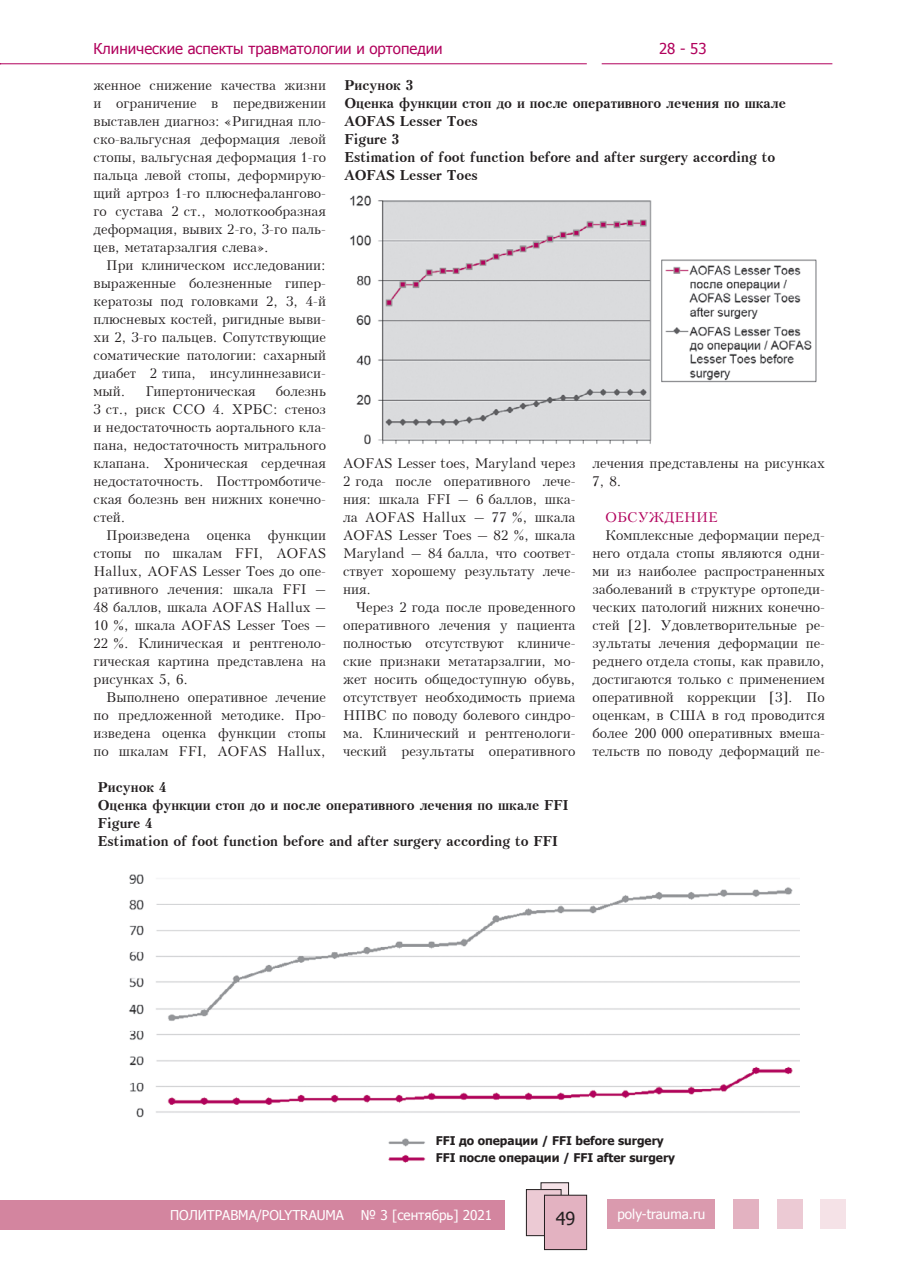
<style>
.page{position:relative;width:910px;height:1280px;background:#fff}
.page>*{position:absolute;margin:0;border:0;box-sizing:border-box;transform-origin:0 0}
.t1{font:18px "Tahoma";color:#231f20}
.t2{font:15px "Tahoma";color:#b1015c}
.t3{font:13.5px/18px "Kudrashov Plain";color:#231f20;text-align:justify}
.t4{font:700 13.5px/18px "Kudrashov";color:#231f20}
.t5{font:13.5px "Tahoma";color:#fff}
.t6{font:13.5px "Kudrashov Plain";color:#b1015c}
.t7{font:700 12px/16.5px "Tahoma";color:#231f20}
</style>
<div class="page">
<div style="left:607px;top:1198px;width:107px;height:30px;background:#da9aae"></div>
<div style="left:733px;top:1198px;width:26px;height:30px;background:#e3b2c1"></div>
<div style="left:777px;top:1198px;width:26px;height:30px;background:#eccad4"></div>
<div style="left:821px;top:1198px;width:25px;height:30px;background:#f5e2e7"></div>
<div style="left:0;top:1200px;width:505px;height:29px;background:#d3859f"></div>
<div style="left:541px;top:1183px;width:28px;height:36px;background:#f5e2e7"></div>
<div style="left:541px;top:1182px;width:28px;height:37px;border:1px solid #231f20"></div>
<div style="left:526px;top:1189px;width:35px;height:47px;background:#eccad4"></div>
<div style="left:526px;top:1189px;width:35px;height:47px;border:1px solid #231f20"></div>
<div style="left:544px;top:1195px;width:43px;height:54px;background:#e3b2c1"></div>
<div style="left:544px;top:1195px;width:43px;height:55px;border:1px solid #231f20"></div>
<hr style="left:0;top:63px;width:587px;height:1px;background:#b1015c">
<hr style="left:602px;top:63px;width:230px;height:1px;background:#b1015c">
<img style="left:350px;top:195px;width:467px;height:250px">
<img style="left:129px;top:874px;width:670px;height:289px">
<div style="left:427px;top:1136px;width:325px;height:34px;background:#fff"></div>
<p class="t2" style="left:94px;top:38px;width:351px">Клинические аспекты травматологии и ортопедии</p>
<p class="t2" style="left:659px;top:38px;width:49px">28 - 53</p>
<p class="t3" style="left:94px;top:76px;width:234px">женное снижение качества жизни и ограничение в передвижении выставлен диагноз: «Ригидная пло&shy;ско-вальгусная деформация левой стопы, вальгусная деформация 1-го пальца левой стопы, деформирую&shy;щий артроз 1-го плюснефалангово&shy;го сустава 2 ст., молоткообразная деформация, вывих 2-го, 3-го паль&shy;цев, метатарзалгия слева».</p>
<p class="t3" style="left:94px;top:256px;width:234px;text-indent:13px">При клиническом исследовании: выраженные болезненные гипер&shy;кератозы под головками 2, 3, 4-й плюсневых костей, ригидные выви&shy;хи 2, 3-го пальцев. Сопутствующие соматические патологии: сахарный диабет 2 типа, инсулиннезависи&shy;мый.</p>
<p class="t4" style="left:344px;top:76px;width:443px">Рисунок 3<br>Оценка функции стоп до и после оперативного лечения по шкале<br>AOFAS Lesser Toes<br>Figure 3<br>Estimation of foot function before and after surgery according to<br>AOFAS Lesser Toes</p>
<p class="t3" style="left:94px;top:382px;width:234px;text-indent:182px">болезнь 3 ст., риск ССО 4. ХРБС: стеноз и недостаточность аортального кла&shy;пана, недостаточность митрального клапана. Хроническая сердечная недостаточность. Посттромботиче&shy;ская болезнь вен нижних конечно&shy;стей.</p>
<p class="t3" style="left:94px;top:526px;width:234px;text-indent:13px">Произведена оценка функции стопы по шкалам FFI, AOFAS Hallux, AOFAS Lesser Toes до опе&shy;ративного лечения: шкала FFI – 48 баллов, шкала AOFAS Hallux – 10 %, шкала AOFAS Lesser Toes – 22 %. Клиническая и рентгеноло&shy;гическая картина представлена на рисунках 5, 6.</p>
<p class="t3" style="left:94px;top:688px;width:234px;text-indent:13px">Выполнено оперативное лечение по предложенной методике. Про&shy;изведена оценка функции стопы по шкалам FFI, AOFAS Hallux,</p>
<p class="t3" style="left:146px;top:382px;width:112px">Гипертоническая</p>
<p class="t3" style="left:343px;top:454px;width:234px">AOFAS Lesser toes, Maryland через 2 года после оперативного лече&shy;ния: шкала FFI – 6 баллов, шка&shy;ла AOFAS Hallux – 77 %, шкала AOFAS Lesser Toes – 82 %, шкала Maryland – 84 балла, что соответ&shy;ствует хорошему результату лече&shy;ния.</p>
<p class="t3" style="left:343px;top:598px;width:234px;text-indent:13px">Через 2 года после проведенного оперативного лечения у пациента полностью отсутствуют клиниче&shy;ские признаки метатарзалгии, мо&shy;жет носить общедоступную обувь, отсутствует необходимость приема НПВС по поводу болевого синдро&shy;ма. Клинический и рентгенологи&shy;ческий результаты оперативного</p>
<p class="t3" style="left:592px;top:454px;width:234px">лечения представлены на рисунках<br>7, 8.</p>
<p class="t6" style="left:605px;top:509px;width:114px">ОБСУЖДЕНИЕ</p>
<p class="t3" style="left:592px;top:526px;width:234px;text-indent:13px">Комплексные деформации перед&shy;него отдала стопы являются одни&shy;ми из наиболее распространенных заболеваний в структуре ортопеди&shy;ческих патологий нижних конечно&shy;стей [2]. Удовлетворительные ре&shy;зультаты лечения деформации пе&shy;реднего отдела стопы, как правило, достигаются только с применением оперативной коррекции [3]. По оценкам, в США в год проводится более 200 000 оперативных вмеша&shy;тельств по поводу деформаций пе-</p>
<p class="t4" style="left:98px;top:778px;width:472px">Рисунок 4<br>Оценка функции стоп до и после оперативного лечения по шкале FFI Figure 4<br>Estimation of foot function before and after surgery according to FFI</p>
<p class="t7" style="left:436px;top:1132px;width:241px">FFI до операции / FFI before surgery<br>FFI после операции / FFI after surgery</p>
<p class="t5" style="left:170px;top:1206px;width:176px">ПОЛИТРАВМА/POLYTRAUMA</p>
<p class="t5" style="left:361px;top:1206px;width:133px">№ 3 [сентябрь] 2021</p>
<h1 class="t1" style="left:556px;top:1206px;width:21px">49</h1>
<p class="t5" style="left:617px;top:1205px;width:89px">poly-trauma.ru</p>
</div>
